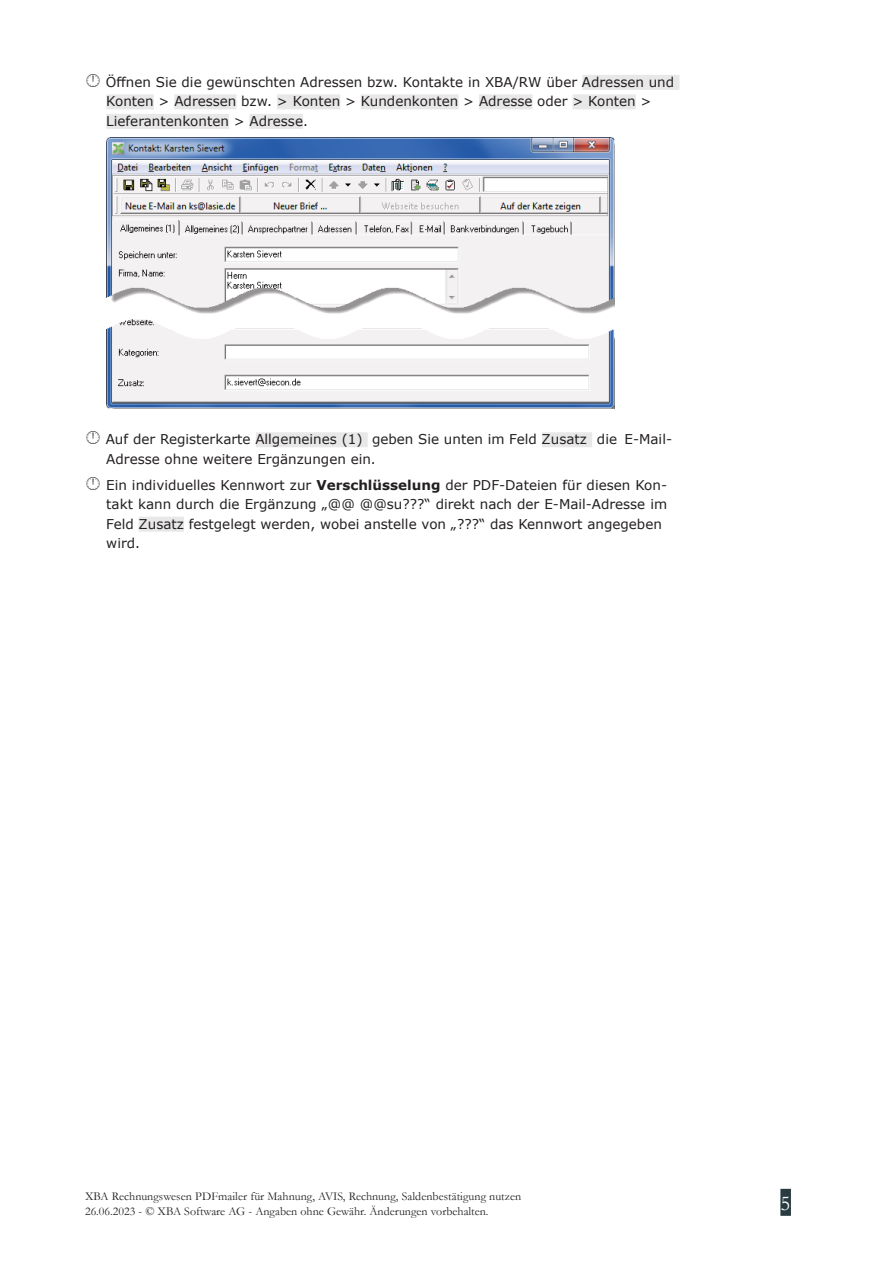
<style>
.page{position:relative;width:893px;height:1263px;background:#fff}
.page>*{position:absolute;margin:0;border:0;box-sizing:border-box;transform-origin:0 0}
.t1{font:21px "Garamond";color:#fff}
.t2{font:13.5px/19.5px "Verdana";color:#231f20}
.t3{font:13.5px/19.5px "MS Reference Sans Serif";color:#231f20}
.t4{font:12px/14.4px "Garamond";color:#231f20}
.s1{font-family:"MS Reference Sans Serif"}
.s2{font-family:"Verdana"}
.s3{font-weight:700}
</style>
<div class="page">
<div style="left:780px;top:1189px;width:11px;height:27px;background:#283b40"></div>
<div style="left:582px;top:75px;width:97px;height:15px;background:#e9e8e9"></div>
<div style="left:106px;top:94px;width:48px;height:15px;background:#e9e8e9"></div>
<div style="left:174px;top:94px;width:62px;height:15px;background:#e9e8e9"></div>
<div style="left:277px;top:94px;width:63px;height:15px;background:#e9e8e9"></div>
<div style="left:361px;top:94px;width:97px;height:15px;background:#e9e8e9"></div>
<div style="left:479px;top:94px;width:54px;height:15px;background:#e9e8e9"></div>
<div style="left:572px;top:94px;width:64px;height:15px;background:#e9e8e9"></div>
<div style="left:106px;top:114px;width:123px;height:15px;background:#e9e8e9"></div>
<div style="left:249px;top:114px;width:54px;height:15px;background:#e9e8e9"></div>
<div style="left:256px;top:432px;width:112px;height:15px;background:#e9e8e9"></div>
<div style="left:542px;top:432px;width:50px;height:15px;background:#e9e8e9"></div>
<div style="left:139px;top:517px;width:45px;height:15px;background:#e9e8e9"></div>
<img style="left:106px;top:137px;width:508px;height:271px">
<p class="t2" style="left:106px;top:73px;width:570px">Öffnen Sie die gewünschten Adressen bzw. Kontakte in XBA/RW über <span class="s1">Adressen und</span></p>
<p class="t3" style="left:106px;top:93px;width:547px">Konten <span class="s2">&gt;</span> Adressen <span class="s2">bzw.</span> &gt; Konten <span class="s2">&gt;</span> Kundenkonten <span class="s2">&gt;</span> Adresse <span class="s2">oder</span> &gt; Konten <span class="s2">&gt;<br></span>Lieferantenkonten <span class="s2">&gt;</span> Adresse<span class="s2">.</span></p>
<p class="t2" style="left:106px;top:431px;width:568px">Auf der Registerkarte <span class="s1">Allgemeines (1)</span> geben Sie unten im Feld <span class="s1">Zusatz</span> die E-Mail-<br>Adresse ohne weitere Ergänzungen ein.</p>
<p class="t2" style="left:106px;top:476px;width:562px">Ein individuelles Kennwort zur <span class="s3">Verschlüsselung</span> der PDF-Dateien für diesen Kon&shy;takt kann durch die Ergänzung „@@ @@su???“ direkt nach der E-Mail-Adresse im Feld <span class="s1">Zusatz</span> festgelegt werden, wobei anstelle von „???“ das Kennwort angegeben wird.</p>
<p class="t4" style="left:85px;top:1191px;width:438px">XBA Rechnungswesen PDFmailer für Mahnung, AVIS, Rechnung, Saldenbestätigung nutzen<br>26.06.2023 - © XBA Software AG - Angaben ohne Gewähr. Änderungen vorbehalten.</p>
<h1 class="t1" style="left:780px;top:1196px;width:11px">5</h1>
</div>
